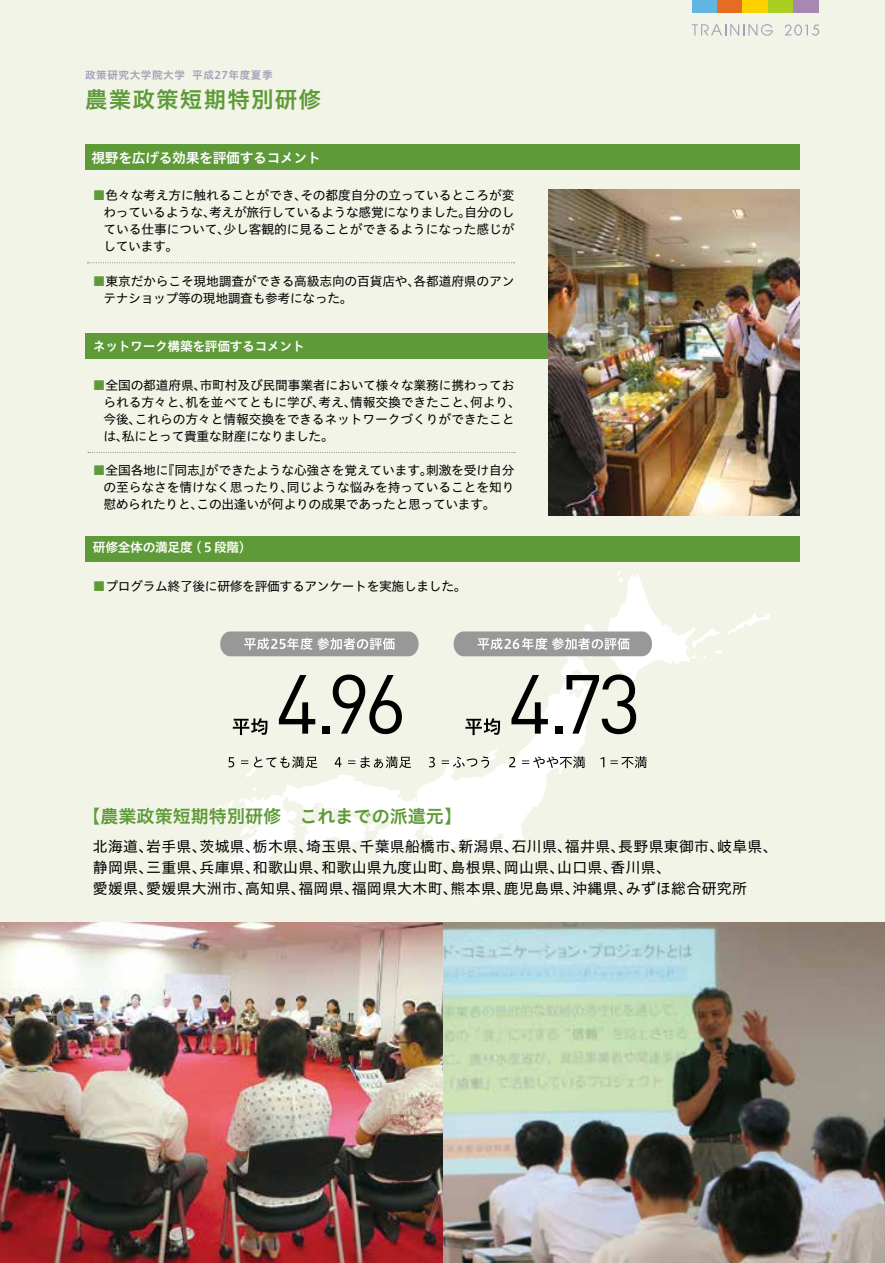
<style>
.page{position:relative;width:885px;height:1263px;background:#fff}
.page>*{position:absolute;margin:0;border:0;box-sizing:border-box;transform-origin:0 0}
.t1{font:22.65px "Hiragino UD Sans Std W6";letter-spacing:.05em;color:#5e9a37}
.t2{font:18px "Hiragino UD Sans Std W6";color:#5e9a37}
.t3{font:14.85px/21.3px "Hiragino UD Sans Std W4";letter-spacing:.02em;color:#000}
.t4{font:13.8px "Hiragino UD Sans Std W6";letter-spacing:-.025em;color:#fff}
.t5{font:12.75px/17px "Hiragino UD Sans Std W4";letter-spacing:-.015em;color:#000;text-align:justify}
.t6{font:12.75px "Hiragino UD Sans Std W6";letter-spacing:-.025em;color:#fff}
.t7{font:10.65px "Hiragino UD Sans Std W6";letter-spacing:.05em;color:#a49fb9}
.s1{color:#5e9a37}
</style>
<div class="page">
<div style="left:0;top:0;width:884px;height:1263px;background:#f1f4e7"></div>
<svg style="left:225px;top:882px;width:23px;height:11px"></svg>
<svg style="left:216px;top:798px;width:47px;height:76px"></svg>
<svg style="left:247px;top:719px;width:338px;height:149px"></svg>
<div style="left:85px;top:145px;width:714px;height:25px;background:#5e9a37"></div>
<div style="left:85px;top:334px;width:695px;height:25px;background:#5e9a37"></div>
<div style="left:85px;top:536px;width:714px;height:25px;background:#5e9a37"></div>
<img style="left:0;top:923px;width:884px;height:340px">
<div style="left:691px;top:0;width:26px;height:13px;background:#5fb7e1"></div>
<div style="left:717px;top:0;width:25px;height:13px;background:#e66c22"></div>
<div style="left:742px;top:0;width:26px;height:13px;background:#fdd000"></div>
<div style="left:768px;top:0;width:25px;height:13px;background:#abce23"></div>
<div style="left:793px;top:0;width:26px;height:13px;background:#a788b1"></div>
<img style="left:549px;top:189px;width:250px;height:327px">
<svg style="left:87px;top:262px;width:427px;height:1px"></svg>
<svg style="left:88px;top:452px;width:427px;height:1px"></svg>
<svg style="left:784px;top:24px;width:35px;height:12px"></svg>
<svg style="left:691px;top:24px;width:82px;height:12px"></svg>
<svg style="left:453px;top:571px;width:317px;height:164px"></svg>
<svg style="left:220px;top:631px;width:198px;height:25px;background:#abaaaa"></svg>
<svg style="left:233px;top:718px;width:34px;height:17px"></svg>
<svg style="left:279px;top:675px;width:36px;height:59px"></svg>
<div style="left:322px;top:726px;width:8px;height:8px;background:#000"></div>
<svg style="left:333px;top:674px;width:69px;height:60px"></svg>
<svg style="left:228px;top:757px;width:6px;height:10px"></svg>
<svg style="left:241px;top:756px;width:76px;height:21px"></svg>
<svg style="left:335px;top:757px;width:6px;height:10px"></svg>
<svg style="left:348px;top:755px;width:63px;height:13px"></svg>
<svg style="left:429px;top:757px;width:6px;height:10px"></svg>
<svg style="left:441px;top:748px;width:57px;height:21px"></svg>
<svg style="left:509px;top:757px;width:6px;height:10px"></svg>
<svg style="left:522px;top:756px;width:63px;height:12px"></svg>
<svg style="left:600px;top:757px;width:4px;height:10px"></svg>
<svg style="left:610px;top:756px;width:36px;height:12px"></svg>
<p class="t7" style="left:85px;top:67px;width:189px">政策研究大学院大学 平成27年度夏季</p>
<h1 class="t1" style="left:85px;top:82px;width:238px">農業政策短期特別研修</h1>
<p class="t4" style="left:91px;top:147px;width:231px">視野を広げる効果を評価するコメント</p>
<p class="t5" style="left:103px;top:186px;width:412px;text-indent:-10px"><span class="s1">■</span>色々な考え方に触れることができ、その都度自分の立っているところが変わっているような、考えが旅行しているような感覚になりました。自分のしている仕事について、少し客観的に見ることができるようになった感じがしています。</p>
<p class="t5" style="left:103px;top:271px;width:412px;text-indent:-10px"><span class="s1">■</span>東京だからこそ現地調査ができる高級志向の百貨店や、各都道府県のアンテナショップ等の現地調査も参考になった。</p>
<p class="t6" style="left:93px;top:337px;width:213px">ネットワーク構築を評価するコメント</p>
<p class="t5" style="left:103px;top:376px;width:419px;text-align:left;text-indent:-10px"><span class="s1">■</span>全国の都道府県、市町村及び民間事業者において様々な業務に携わっておられる方々と、机を並べてともに学び、考え、情報交換できたこと、何より、今後、これらの方々と情報交換をできるネットワークづくりができたことは、私にとって貴重な財産になりました。</p>
<p class="t5" style="left:103px;top:461px;width:412px;text-indent:-10px"><span class="s1">■</span>全国各地に『同志』ができたような心強さを覚えています。刺激を受け自分の至らなさを情けなく思ったり、同じような悩みを持っていることを知り慰められたりと、この出逢いが何よりの成果であったと思っています。</p>
<p class="t6" style="left:93px;top:538px;width:160px">研修全体の満足度 （５段階）</p>
<p class="t5" style="left:93px;top:577px;width:375px"><span class="s1">■</span>プログラム終了後に研修を評価するアンケートを実施しました。</p>
<h2 class="t2" style="left:82px;top:802px;width:381px">【農業政策短期特別研修　これまでの派遣元】</h2>
<p class="t3" style="left:93px;top:834px;width:686px">北海道、岩手県、茨城県、栃木県、埼玉県、千葉県船橋市、新潟県、石川県、福井県、長野県東御市、岐阜県、静岡県、三重県、兵庫県、和歌山県、和歌山県九度山町、島根県、岡山県、山口県、香川県、<br>愛媛県、愛媛県大洲市、高知県、福岡県、福岡県大木町、熊本県、鹿児島県、沖縄県、みずほ総合研究所</p>
</div>
